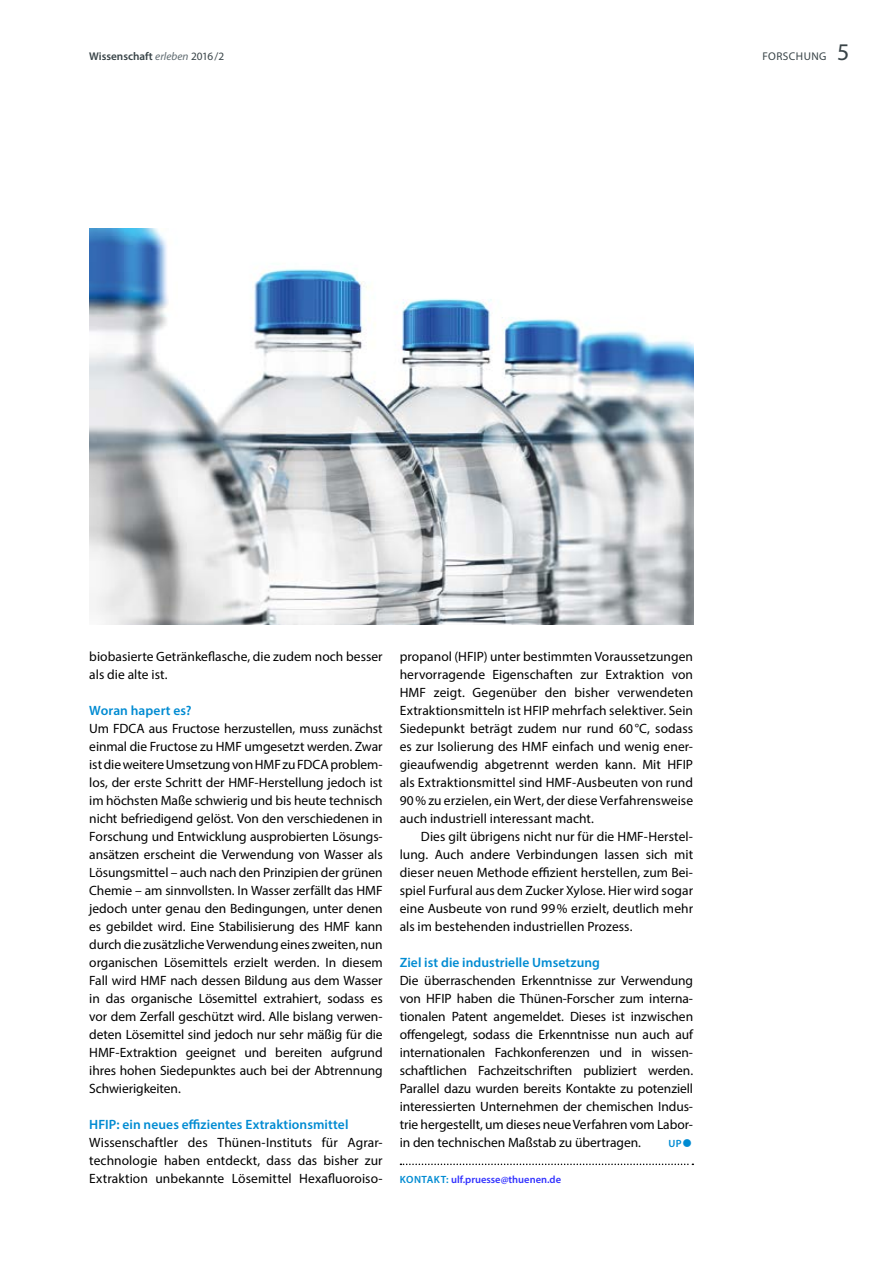
<style>
.page{position:relative;width:893px;height:1263px;background:#fff}
.page>*{position:absolute;margin:0;border:0;box-sizing:border-box;transform-origin:0 0}
._05-1_Fließtext_9pt{font:13.5px/18px "Myriad Pro";color:#000;text-align:justify}
._05-2_Fließtext_9pt{font:13.5px/18px "Myriad Pro";letter-spacing:.005em;color:#000;text-align:justify}
._04_Zwischenheadline{font:600 13.5px "Myriad Pro";letter-spacing:.005em;color:#008bd2}
._05-1_Fließtext_9pt-2{font:600 13.5px "Myriad Pro";letter-spacing:.005em;color:#008bd2}
.t1{font:600 11.25px "Myriad Pro";color:#384347}
.t2{font:11.25px "Myriad Pro";letter-spacing:.04em;color:#384347}
._07_Kontaktzeile{font:600 10.5px "Myriad Pro";color:#33f}
._05-1_Fließtext_9pt-3{font:600 10.5px "Myriad Pro";color:#008bd2}
.s1{font-weight:400;font-style:italic;color:#616c72}
.s2{font-weight:400}
.s3{font-size:24px}
.s4{color:#008bd2}
</style>
<div class="page">
<svg style="left:400px;top:1163px;width:293px;height:2px"></svg>
<img style="left:89px;top:228px;width:604px;height:396px">
<p class="t1" style="left:89px;top:49px;width:136px">Wissenschaft <span class="s1">erleben</span> <span class="s2">2016/2</span></p>
<p class="t2" style="left:762px;top:50px;width:89px">FORSCHUNG <span class="s3">5</span></p>
<p class="_05-1_Fließtext_9pt" style="left:89px;top:647px;width:295px">biobasierte Getränkeflasche, die zudem noch besser als die alte ist.</p>
<p class="_05-1_Fließtext_9pt-2" style="left:89px;top:701px;width:104px">Woran hapert es?</p>
<p class="_05-1_Fließtext_9pt" style="left:89px;top:719px;width:295px">Um FDCA aus Fructose herzustellen, muss zunächst einmal die Fructose zu HMF umgesetzt werden. Zwar ist die weitere Umsetzung von HMF zu FDCA problem&shy;los, der erste Schritt der HMF-Herstellung jedoch ist im höchsten Maße schwierig und bis heute technisch nicht befriedigend gelöst. Von den verschiedenen in Forschung und Entwicklung ausprobierten Lösungs&shy;ansätzen erscheint die Verwendung von Wasser als Lösungsmittel – auch nach den Prinzipien der grünen Chemie – am sinnvollsten. In Wasser zerfällt das HMF jedoch unter genau den Bedingungen, unter denen es gebildet wird. Eine Stabilisierung des HMF kann durch die zusätzliche Verwendung eines zweiten, nun organischen Lösemittels erzielt werden. In diesem Fall wird HMF nach dessen Bildung aus dem Wasser in das organische Lösemittel extrahiert, sodass es vor dem Zerfall geschützt wird. Alle bislang verwen&shy;deten Lösemittel sind jedoch nur sehr mäßig für die HMF-Extraktion geeignet und bereiten aufgrund ihres hohen Siedepunktes auch bei der Abtrennung Schwierigkeiten.</p>
<p class="_04_Zwischenheadline" style="left:89px;top:1115px;width:261px">HFIP: ein neues effizientes Extraktionsmittel</p>
<p class="_05-1_Fließtext_9pt" style="left:89px;top:1133px;width:295px">Wissenschaftler des Thünen-Instituts für Agrar&shy;technologie haben entdeckt, dass das bisher zur Extraktion unbekannte Lösemittel Hexafluoroiso-</p>
<p class="_05-1_Fließtext_9pt" style="left:400px;top:647px;width:295px">propanol (HFIP) unter bestimmten Voraussetzungen hervorragende Eigenschaften zur Extraktion von HMF zeigt. Gegenüber den bisher verwendeten Extraktionsmitteln ist HFIP mehrfach selektiver. Sein Siedepunkt beträgt zudem nur rund 60°C, sodass es zur Isolierung des HMF einfach und wenig ener&shy;gieaufwendig abgetrennt werden kann. Mit HFIP als Extraktionsmittel sind HMF-Ausbeuten von rund 90% zu erzielen, ein Wert, der diese Verfahrensweise auch industriell interessant macht.</p>
<p class="_05-2_Fließtext_9pt" style="left:400px;top:827px;width:295px;text-indent:21px">Dies gilt übrigens nicht nur für die HMF-Herstel&shy;lung. Auch andere Verbindungen lassen sich mit dieser neuen Methode effizient herstellen, zum Bei&shy;spiel Furfural aus dem Zucker Xylose. Hier wird sogar eine Ausbeute von rund 99% erzielt, deutlich mehr als im bestehenden industriellen Prozess.</p>
<p class="_04_Zwischenheadline" style="left:400px;top:953px;width:202px">Ziel ist die industrielle Umsetzung</p>
<p class="_05-1_Fließtext_9pt" style="left:400px;top:971px;width:295px">Die überraschenden Erkenntnisse zur Verwendung von HFIP haben die Thünen-Forscher zum interna&shy;tionalen Patent angemeldet. Dieses ist inzwischen offengelegt, sodass die Erkenntnisse nun auch auf internationalen Fachkonferenzen und in wissen&shy;schaftlichen Fachzeitschriften publiziert werden.<br>Parallel dazu wurden bereits Kontakte zu potenziell interessierten Unternehmen der chemischen Indus&shy;trie hergestellt, um dieses neue Verfahren vom Labor&shy;in den technischen Maßstab zu übertragen.</p>
<p class="_05-1_Fließtext_9pt-3" style="left:669px;top:1136px;width:25px">UP●</p>
<p class="_07_Kontaktzeile" style="left:400px;top:1172px;width:163px"><span class="s4">KONTAKT:</span> ulf.pruesse@thuenen.de</p>
</div>
